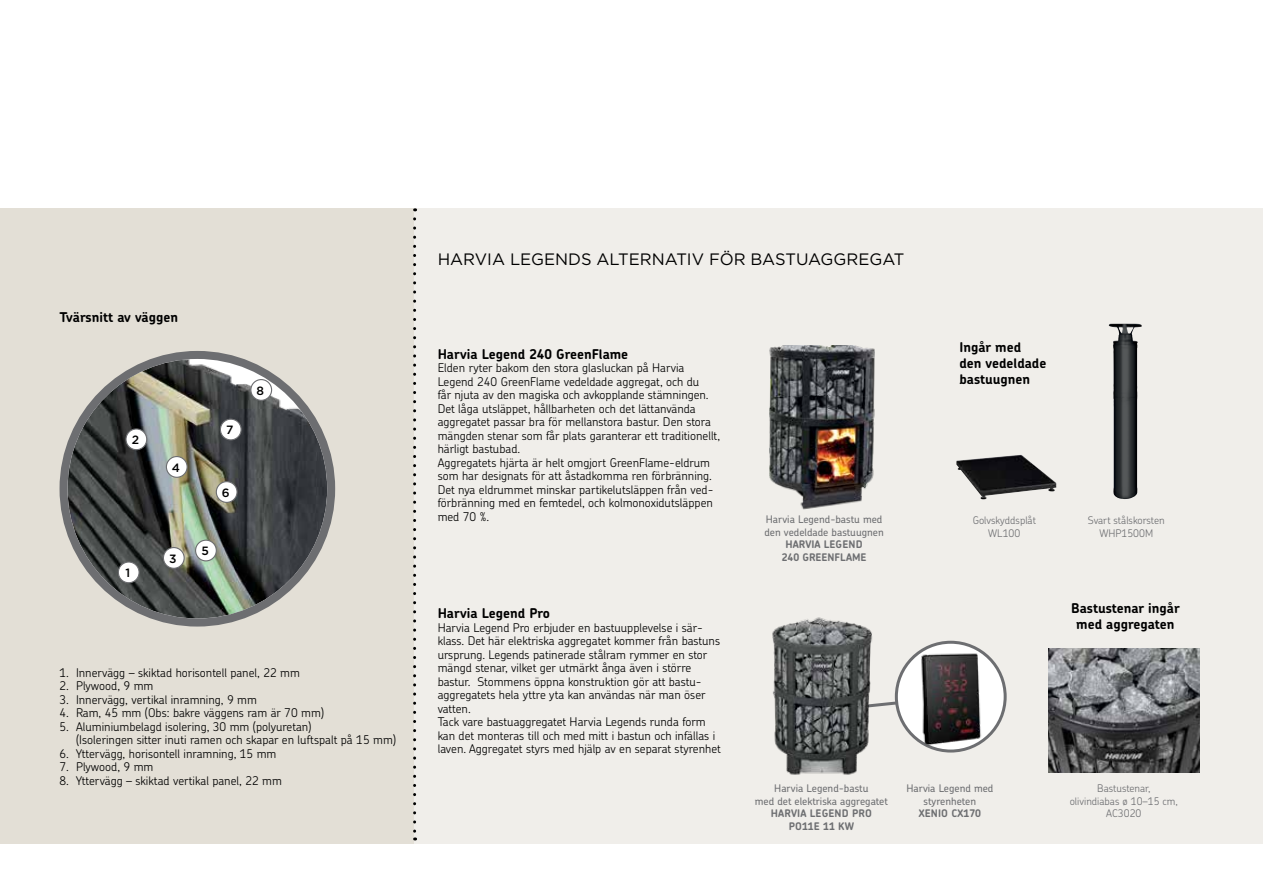
<style>
.page{position:relative;width:1263px;height:893px;background:#fff}
.page>*{position:absolute;margin:0;border:0;box-sizing:border-box;transform-origin:0 0}
.t1{font:16.5px "Gotham";color:#000}
.t2{font:700 13.5px/16.2px "Chevin Pro";color:#000}
.t3{font:300 12px/13.5px "Chevin Pro";color:#000}
.t4{font:500 12px "Gotham";color:#000}
.t5{font:500 10.5px/12.6px "Chevin Pro";color:#6d6e71;text-align:center}
.t6{font:300 10.5px/12.6px "Chevin Pro";color:#6d6e71;text-align:center}
.t7{font:700 10.5px/12.6px "Chevin Pro";letter-spacing:.015em;color:#6d6e71;text-align:center}
</style>
<div class="page">
<div style="left:0;top:208px;width:1263px;height:635px;background:#e3dfd6"></div>
<div style="left:414px;top:201px;width:849px;height:660px;background:#f0eeea"></div>
<svg style="left:882px;top:699px;width:16px;height:15px"></svg>
<div style="left:896px;top:642px;width:109px;height:109px;background:#fff;border-radius:50%"></div>
<div style="left:895px;top:641px;width:112px;height:111px;border:3px solid #6d6e71;border-radius:50%"></div>
<img style="left:917px;top:647px;width:73px;height:106px">
<img style="left:772px;top:617px;width:110px;height:158px">
<img style="left:1048px;top:648px;width:151px;height:125px">
<img style="left:769px;top:346px;width:106px;height:164px">
<img style="left:956px;top:455px;width:100px;height:44px">
<img style="left:1109px;top:324px;width:33px;height:175px">
<svg style="left:64px;top:355px;width:267px;height:267px;background:#6f7073"></svg>
<img style="left:68px;top:359px;width:259px;height:259px;border-radius:130px">
<div style="left:60px;top:351px;width:275px;height:276px;border:8px solid #6d6e71;border-radius:50%"></div>
<div style="left:118px;top:562px;width:21px;height:21px;background:#fff;border-radius:50%"></div>
<div style="left:118px;top:561px;width:22px;height:22px;border:1px solid #6d6e71;border-radius:50%"></div>
<div style="left:126px;top:429px;width:21px;height:21px;background:#fff;border-radius:50%"></div>
<div style="left:125px;top:428px;width:22px;height:22px;border:1px solid #6d6e71;border-radius:50%"></div>
<div style="left:163px;top:548px;width:21px;height:20px;background:#fff;border-radius:50%"></div>
<div style="left:163px;top:547px;width:22px;height:22px;border:1px solid #6d6e71;border-radius:50%"></div>
<div style="left:166px;top:457px;width:21px;height:20px;background:#fff;border-radius:50%"></div>
<div style="left:166px;top:456px;width:22px;height:22px;border:1px solid #6d6e71;border-radius:50%"></div>
<div style="left:196px;top:540px;width:20px;height:21px;background:#fff;border-radius:50%"></div>
<div style="left:195px;top:540px;width:22px;height:21px;border:1px solid #6d6e71;border-radius:50%"></div>
<div style="left:216px;top:482px;width:21px;height:20px;background:#fff;border-radius:50%"></div>
<div style="left:216px;top:481px;width:22px;height:22px;border:1px solid #6d6e71;border-radius:50%"></div>
<div style="left:220px;top:419px;width:21px;height:21px;background:#fff;border-radius:50%"></div>
<div style="left:220px;top:419px;width:22px;height:21px;border:1px solid #6d6e71;border-radius:50%"></div>
<div style="left:251px;top:380px;width:21px;height:20px;background:#fff;border-radius:50%"></div>
<div style="left:250px;top:379px;width:22px;height:22px;border:1px solid #6d6e71;border-radius:50%"></div>
<svg style="left:413px;top:219px;width:3px;height:621px"></svg>
<p class="t2" style="left:60px;top:309px;width:120px">Tvärsnitt av väggen</p>
<p class="t4" style="left:132px;top:432px;width:9px">2</p>
<p class="t4" style="left:126px;top:565px;width:6px">1</p>
<p class="t4" style="left:172px;top:460px;width:10px">4</p>
<p class="t4" style="left:169px;top:551px;width:9px">3</p>
<p class="t4" style="left:226px;top:422px;width:9px">7</p>
<p class="t4" style="left:222px;top:485px;width:9px">6</p>
<p class="t4" style="left:201px;top:543px;width:9px">5</p>
<p class="t4" style="left:257px;top:383px;width:9px">8</p>
<p class="t3" style="left:60px;top:665px;width:242px">1. Innervägg – skiktad horisontell panel, 22 mm</p>
<p class="t3" style="left:60px;top:679px;width:95px">2. Plywood, 9 mm</p>
<p class="t3" style="left:60px;top:692px;width:199px">3. Innervägg, vertikal inramning, 9 mm</p>
<p class="t3" style="left:60px;top:706px;width:266px">4. Ram, 45 mm (Obs: bakre väggens ram är 70 mm)</p>
<p class="t3" style="left:76px;top:719px;width:322px;text-indent:-16px">5. Aluminiumbelagd isolering, 30 mm (polyuretan)<br>(Isoleringen sitter inuti ramen och skapar en luftspalt på 15 mm)</p>
<p class="t3" style="left:60px;top:746px;width:218px">6. Yttervägg, horisontell inramning, 15 mm</p>
<p class="t3" style="left:60px;top:760px;width:95px">7. Plywood, 9 mm</p>
<p class="t3" style="left:60px;top:773px;width:224px">8. Yttervägg – skiktad vertikal panel, 22 mm</p>
<h1 class="t1" style="left:438px;top:248px;width:468px">HARVIA LEGENDS ALTERNATIV FÖR BASTUAGGREGAT</h1>
<p class="t2" style="left:438px;top:346px;width:192px">Harvia Legend 240 GreenFlame</p>
<p class="t3" style="left:438px;top:361px;width:284px">Elden ryter bakom den stora glasluckan på Harvia Legend 240 GreenFlame vedeldade aggregat, och du<br>får njuta av den magiska och avkopplande stämningen.<br>Det låga utsläppet, hållbarheten och det lättanvända aggregatet passar bra för mellanstora bastur. Den stora mängden stenar som får plats garanterar ett traditionellt, härligt bastubad.<br>Aggregatets hjärta är helt omgjort GreenFlame-eldrum som har designats för att åstadkomma ren förbränning.<br>Det nya eldrummet minskar partikelutsläppen från ved&shy;förbränning med en femtedel, och kolmonoxidutsläppen med 70 %.</p>
<p class="t2" style="left:438px;top:605px;width:114px">Harvia Legend Pro</p>
<p class="t3" style="left:438px;top:620px;width:285px">Harvia Legend Pro erbjuder en bastuupplevelse i sär&shy;klass. Det här elektriska aggregatet kommer från bastuns ursprung. Legends patinerade stålram rymmer en stor mängd stenar, vilket ger utmärkt ånga även i större bastur. Stommens öppna konstruktion gör att bastu&shy;aggregatets hela yttre yta kan användas när man öser vatten.<br>Tack vare bastuaggregatet Harvia Legends runda form kan det monteras till och med mitt i bastun och infällas i laven. Aggregatet styrs med hjälp av en separat styrenhet</p>
<p class="t5" style="left:764px;top:513px;width:121px;text-align:left">Harvia Legend-bastu med den vedeldade bastuugnen</p>
<p class="t7" style="left:782px;top:538px;width:86px">HARVIA LEGEND<br>240 GREENFLAME</p>
<p class="t2" style="left:959px;top:339px;width:88px">Ingår med den vedeldade bastuugnen</p>
<p class="t6" style="left:973px;top:514px;width:65px">Golvskyddsplåt<br>WL100</p>
<p class="t6" style="left:1088px;top:514px;width:78px">Svart stålskorsten<br>WHP1500M</p>
<p class="t2" style="left:1071px;top:600px;width:110px;text-align:center">Bastustenar ingår med aggregaten</p>
<p class="t5" style="left:755px;top:781px;width:135px">Harvia Legend-bastu<br>med det elektriska aggregatet</p>
<p class="t7" style="left:771px;top:807px;width:103px">HARVIA LEGEND PRO<br>PO11E 11 KW</p>
<p class="t5" style="left:906px;top:781px;width:89px">Harvia Legend med styrenheten</p>
<p class="t7" style="left:919px;top:807px;width:64px">XENIO CX170</p>
<p class="t6" style="left:1070px;top:781px;width:110px">Bastustenar,<br>olivindiabas ø 10–15 cm,<br>AC3020</p>
</div>
